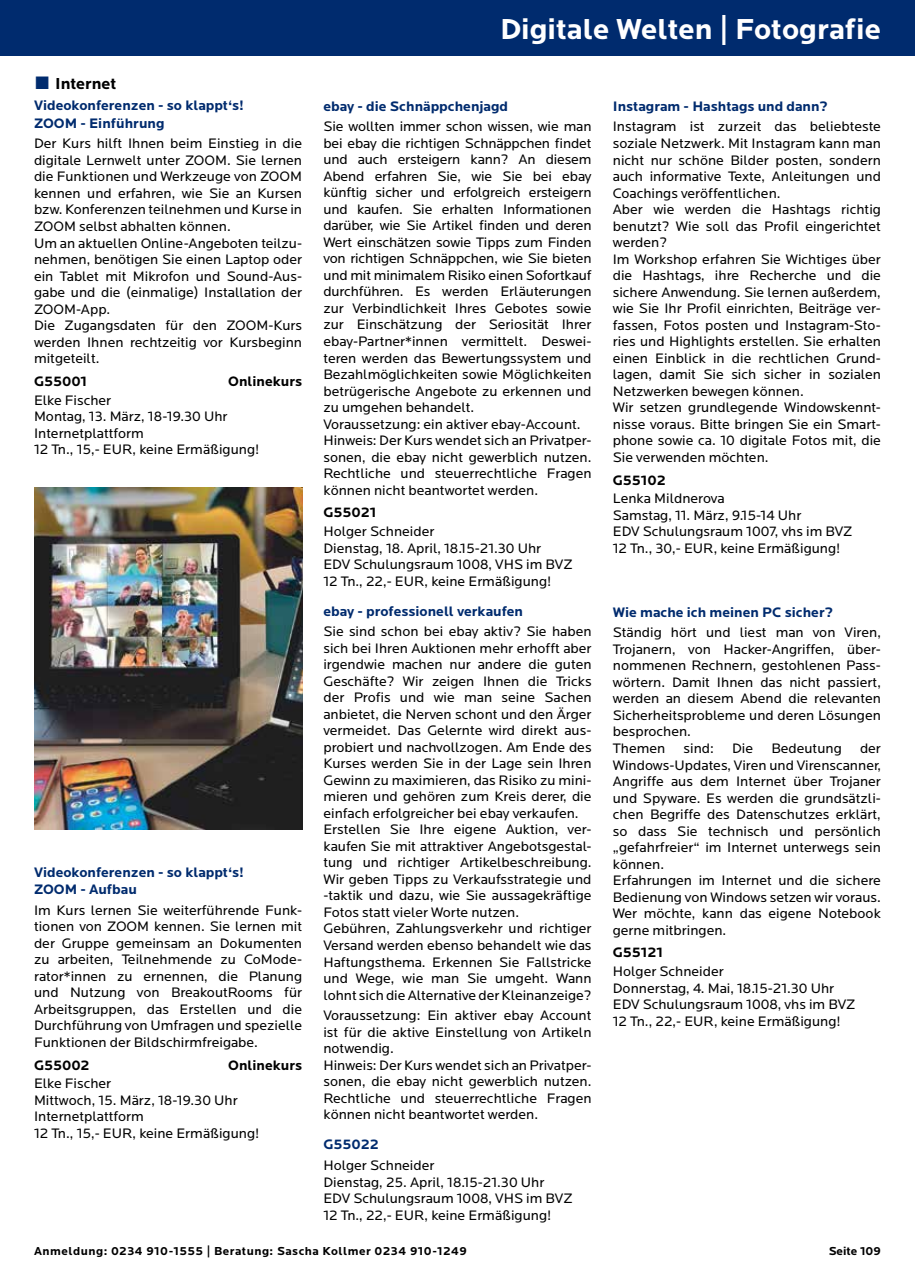
<style>
.page{position:relative;width:915px;height:1276px;background:#fff}
.page>*{position:absolute;margin:0;border:0;box-sizing:border-box;transform-origin:0 0}
.t1{font:700 30px "Locator";color:#fff}
.t2{font:700 16.5px "Locator";letter-spacing:-.005em;color:#000}
.t3{font:14.25px/16.5px "Locator";color:#000}
.t4{font:700 14.25px/17.2px "Locator";color:#002b6e}
.t5{font:700 14.25px "Locator";color:#000}
.t6{font:700 12px "Locator";letter-spacing:.04em;color:#000}
.t7{font:700 12px "Locator";color:#000}
.s1{font-family:"Arial";font-weight:400;font-size:27px;color:#002b6e}
</style>
<div class="page">
<div style="left:0;top:0;width:914px;height:55px;background:#002b6e"></div>
<img style="left:34px;top:487px;width:268px;height:343px">
<p class="t2" style="left:34px;top:74px;width:84px"><span class="s1">■</span> Internet</p>
<p class="t4" style="left:34px;top:97px;width:211px">Videokonferenzen - so klappt‘s!<br>ZOOM - Einführung</p>
<p class="t3" style="left:34px;top:136px;width:269px">Der Kurs hilft Ihnen beim Einstieg in die digitale Lernwelt unter ZOOM. Sie lernen die Funktionen und Werkzeuge von ZOOM kennen und erfahren, wie Sie an Kursen bzw. Konferenzen teilnehmen und Kurse in ZOOM selbst abhalten können.<br>Um an aktuellen Online-Angeboten teilzu&shy;nehmen, benötigen Sie einen Laptop oder ein Tablet mit Mikrofon und Sound-Aus&shy;gabe und die (einmalige) Installation der ZOOM-App.<br>Die Zugangsdaten für den ZOOM-Kurs werden Ihnen rechtzeitig vor Kursbeginn mitgeteilt.</p>
<p class="t5" style="left:34px;top:373px;width:55px">G55001</p>
<p class="t5" style="left:228px;top:373px;width:75px">Onlinekurs</p>
<p class="t3" style="left:34px;top:392px;width:227px">Elke Fischer<br>Montag, 13. März, 18-19.30 Uhr<br>Internetplattform<br>12 Tn., 15,- EUR, keine Ermäßigung!</p>
<p class="t4" style="left:34px;top:863px;width:211px">Videokonferenzen - so klappt‘s!<br>ZOOM - Aufbau</p>
<p class="t3" style="left:34px;top:902px;width:269px;text-align:justify">Im Kurs lernen Sie weiterführende Funk&shy;tionen von ZOOM kennen. Sie lernen mit der Gruppe gemeinsam an Dokumenten zu arbeiten, Teilnehmende zu CoMode&shy;rator*innen zu ernennen, die Planung und Nutzung von BreakoutRooms für Arbeitsgruppen, das Erstellen und die Durchführung von Umfragen und spezielle Funktionen der Bildschirmfreigabe.</p>
<p class="t5" style="left:34px;top:1056px;width:57px">G55002</p>
<p class="t5" style="left:228px;top:1056px;width:75px">Onlinekurs</p>
<p class="t3" style="left:34px;top:1075px;width:227px">Elke Fischer<br>Mittwoch, 15. März, 18-19.30 Uhr<br>Internetplattform<br>12 Tn., 15,- EUR, keine Ermäßigung!</p>
<h1 class="t1" style="left:500px;top:12px;width:382px">Digitale Welten | Fotografie</h1>
<p class="t4" style="left:323px;top:98px;width:186px">ebay - die Schnäppchenjagd</p>
<p class="t3" style="left:323px;top:119px;width:269px">Sie wollten immer schon wissen, wie man bei ebay die richtigen Schnäppchen findet und auch ersteigern kann? An diesem Abend erfahren Sie, wie Sie bei ebay künftig sicher und erfolgreich ersteigern und kaufen. Sie erhalten Informationen darüber, wie Sie Artikel finden und deren Wert einschätzen sowie Tipps zum Finden von richtigen Schnäppchen, wie Sie bieten und mit minimalem Risiko einen Sofortkauf durchführen. Es werden Erläuterungen zur Verbindlichkeit Ihres Gebotes sowie zur Einschätzung der Seriosität Ihrer ebay-Partner*innen vermittelt. Deswei&shy;teren werden das Bewertungssystem und Bezahlmöglichkeiten sowie Möglichkeiten betrügerische Angebote zu erkennen und zu umgehen behandelt.<br>Voraussetzung: ein aktiver ebay-Account.<br>Hinweis: Der Kurs wendet sich an Privatper&shy;sonen, die ebay nicht gewerblich nutzen.<br>Rechtliche und steuerrechtliche Fragen können nicht beantwortet werden.</p>
<p class="t5" style="left:323px;top:504px;width:54px">G55021</p>
<p class="t3" style="left:323px;top:523px;width:250px">Holger Schneider<br>Dienstag, 18. April, 18.15-21.30 Uhr<br>EDV Schulungsraum 1008, VHS im BVZ<br>12 Tn., 22,- EUR, keine Ermäßigung!</p>
<p class="t4" style="left:323px;top:602px;width:201px">ebay - professionell verkaufen</p>
<p class="t3" style="left:323px;top:624px;width:269px">Sie sind schon bei ebay aktiv? Sie haben sich bei Ihren Auktionen mehr erhofft aber irgendwie machen nur andere die guten Geschäfte? Wir zeigen Ihnen die Tricks der Profis und wie man seine Sachen anbietet, die Nerven schont und den Ärger vermeidet. Das Gelernte wird direkt aus&shy;probiert und nachvollzogen. Am Ende des Kurses werden Sie in der Lage sein Ihren Gewinn zu maximieren, das Risiko zu mini&shy;mieren und gehören zum Kreis derer, die einfach erfolgreicher bei ebay verkaufen.<br>Erstellen Sie Ihre eigene Auktion, ver&shy;kaufen Sie mit attraktiver Angebotsgestal&shy;tung und richtiger Artikelbeschreibung.<br>Wir geben Tipps zu Verkaufsstrategie und -taktik und dazu, wie Sie aussagekräftige Fotos statt vieler Worte nutzen.<br>Gebühren, Zahlungsverkehr und richtiger Versand werden ebenso behandelt wie das Haftungsthema. Erkennen Sie Fallstricke und Wege, wie man Sie umgeht. Wann lohnt sich die Alternative der Kleinanzeige?</p>
<p class="t3" style="left:323px;top:1007px;width:269px">Voraussetzung: Ein aktiver ebay Account ist für die aktive Einstellung von Artikeln notwendig.<br>Hinweis: Der Kurs wendet sich an Privatper&shy;sonen, die ebay nicht gewerblich nutzen.<br>Rechtliche und steuerrechtliche Fragen können nicht beantwortet werden.</p>
<p class="t4" style="left:323px;top:1136px;width:57px">G55022</p>
<p class="t3" style="left:323px;top:1157px;width:250px">Holger Schneider<br>Dienstag, 25. April, 18.15-21.30 Uhr<br>EDV Schulungsraum 1008, VHS im BVZ<br>12 Tn., 22,- EUR, keine Ermäßigung!</p>
<p class="t4" style="left:612px;top:98px;width:216px">Instagram - Hashtags und dann?</p>
<p class="t3" style="left:612px;top:119px;width:269px">Instagram ist zurzeit das beliebteste soziale Netzwerk. Mit Instagram kann man nicht nur schöne Bilder posten, sondern auch informative Texte, Anleitungen und Coachings veröffentlichen.<br>Aber wie werden die Hashtags richtig benutzt? Wie soll das Profil eingerichtet werden?<br>Im Workshop erfahren Sie Wichtiges über die Hashtags, ihre Recherche und die sichere Anwendung. Sie lernen außerdem, wie Sie Ihr Profil einrichten, Beiträge ver&shy;fassen, Fotos posten und Instagram-Sto&shy;ries und Highlights erstellen. Sie erhalten einen Einblick in die rechtlichen Grund&shy;lagen, damit Sie sich sicher in sozialen Netzwerken bewegen können.<br>Wir setzen grundlegende Windowskennt&shy;nisse voraus. Bitte bringen Sie ein Smart&shy;phone sowie ca. 10 digitale Fotos mit, die Sie verwenden möchten.</p>
<p class="t5" style="left:612px;top:471px;width:54px">G55102</p>
<p class="t3" style="left:612px;top:490px;width:241px">Lenka Mildnerova<br>Samstag, 11. März, 9.15-14 Uhr<br>EDV Schulungsraum 1007, vhs im BVZ<br>12 Tn., 30,- EUR, keine Ermäßigung!</p>
<p class="t4" style="left:612px;top:603px;width:222px">Wie mache ich meinen PC sicher?</p>
<p class="t3" style="left:612px;top:625px;width:269px">Ständig hört und liest man von Viren,<br>Trojanern, von Hacker-Angriffen, über&shy;nommenen Rechnern, gestohlenen Pass&shy;wörtern. Damit Ihnen das nicht passiert, werden an diesem Abend die relevanten<br>Sicherheitsprobleme und deren Lösungen besprochen.<br>Themen</p>
<p class="t3" style="left:683px;top:740px;width:32px">sind:</p>
<p class="t3" style="left:732px;top:740px;width:23px">Die</p>
<p class="t3" style="left:771px;top:740px;width:72px">Bedeutung</p>
<p class="t3" style="left:612px;top:740px;width:269px;text-indent:247px">der<br>Windows-Updates, Viren und Virenscanner,<br>Angriffe aus dem Internet über Trojaner und Spyware. Es werden die grundsätzli&shy;chen Begriffe des Datenschutzes erklärt, so dass Sie technisch und persönlich „gefahrfreier“ im Internet unterwegs sein können.<br>Erfahrungen im Internet und die sichere<br>Bedienung von Windows setzen wir voraus.<br>Wer möchte, kann das eigene Notebook gerne mitbringen.</p>
<p class="t5" style="left:612px;top:944px;width:52px">G55121</p>
<p class="t3" style="left:612px;top:963px;width:244px">Holger Schneider<br>Donnerstag, 4. Mai, 18.15-21.30 Uhr<br>EDV Schulungsraum 1008, vhs im BVZ<br>12 Tn., 22,- EUR, keine Ermäßigung!</p>
<p class="t6" style="left:34px;top:1244px;width:434px">Anmeldung: 0234 910-1555 | Beratung: Sascha Kollmer 0234 910-1249</p>
<p class="t7" style="left:828px;top:1244px;width:54px">Seite 109</p>
</div>
